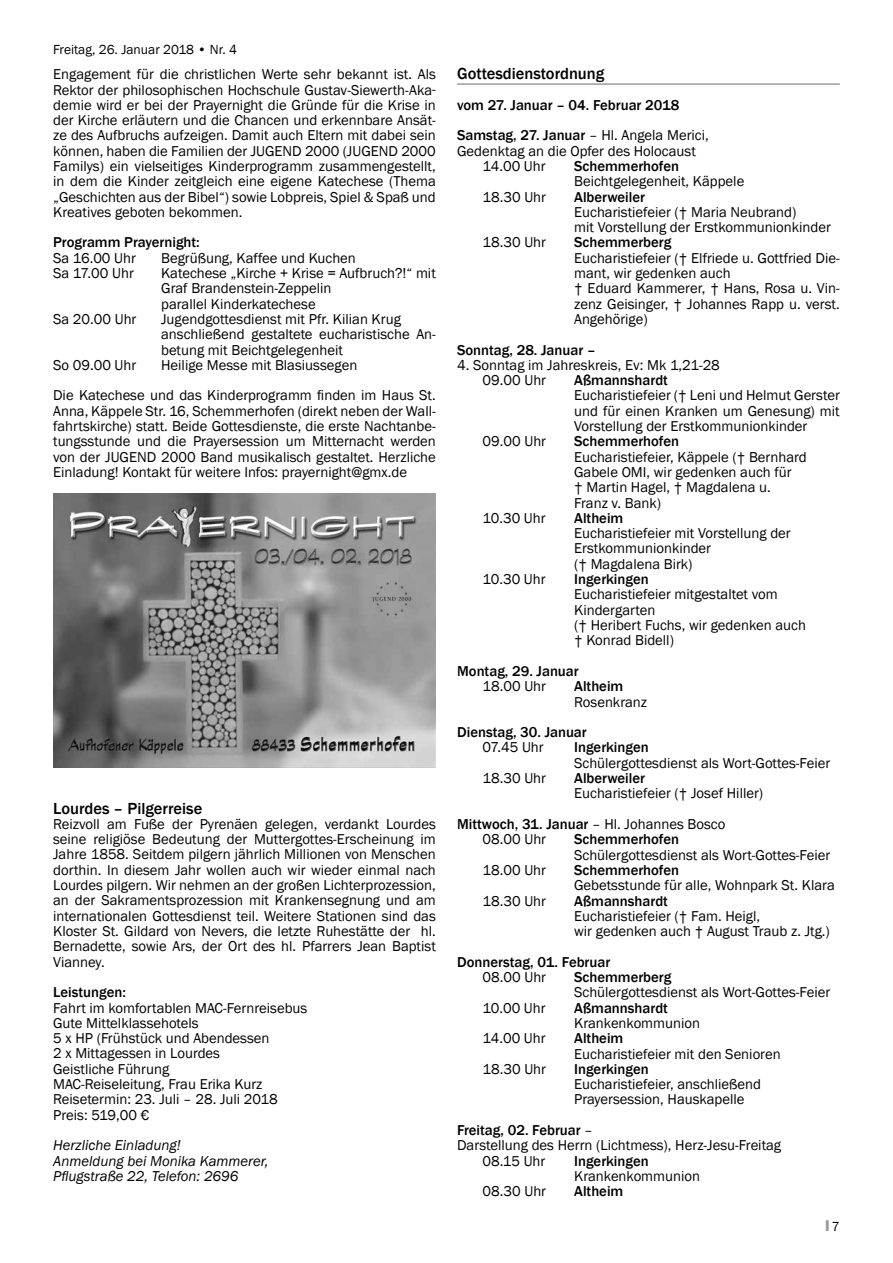
<style>
.page{position:relative;width:893px;height:1263px;background:#fff}
.page>*{position:absolute;margin:0;border:0;box-sizing:border-box;transform-origin:0 0}
.t1{font:500 16.5px "Franklin Gothic";color:#000}
.t2{font:14.7px/15.3px "Franklin Gothic";color:#000}
.t3{font:500 14.7px/30.6px "Franklin Gothic";color:#000}
.t4{font:italic 14.7px/15.3px "Franklin Gothic";color:#000}
.t5{font:13.5px "Franklin Gothic";color:#000}
.t6{font:13.5px "Impact";color:#9c9c9d}
.s1{font-weight:400}
.s2{font-weight:500}
.s3{font-family:"Franklin Gothic";color:#000}
</style>
<div class="page">
<hr style="left:457px;top:83px;width:383px;height:2px;background:#9c9c9d">
<img style="left:53px;top:493px;width:383px;height:275px">
<p class="t5" style="left:53px;top:41px;width:186px">Freitag, 26. Januar 2018 • Nr. 4</p>
<p class="t2" style="left:53px;top:67px;width:384px;text-align:justify">Engagement für die christlichen Werte sehr bekannt ist. Als Rektor der philosophischen Hochschule Gustav-Siewerth-Aka&shy;demie wird er bei der Prayernight die Gründe für die Krise in der Kirche erläutern und die Chancen und erkennbare Ansät&shy;ze des Aufbruchs aufzeigen. Damit auch Eltern mit dabei sein können, haben die Familien der JUGEND 2000 (JUGEND 2000<br>Familys) ein vielseitiges Kinderprogramm zusammengestellt, in dem die Kinder zeitgleich eine eigene Katechese (Thema „Geschichten aus der Bibel“) sowie Lobpreis, Spiel &amp; Spaß und Kreatives geboten bekommen.</p>
<p class="t3" style="left:53px;top:227px;width:148px">Programm Prayernight:</p>
<p class="t2" style="left:53px;top:250px;width:84px">Sa 16.00 Uhr</p>
<p class="t2" style="left:161px;top:250px;width:196px">Begrüßung, Kaffee und Kuchen</p>
<p class="t2" style="left:53px;top:266px;width:82px">Sa 17.00 Uhr</p>
<p class="t2" style="left:161px;top:266px;width:276px">Katechese „Kirche + Krise = Aufbruch?!“ mit<br>Graf Brandenstein-Zeppelin<br>parallel Kinderkatechese</p>
<p class="t2" style="left:53px;top:312px;width:85px">Sa 20.00 Uhr</p>
<p class="t2" style="left:161px;top:312px;width:276px">Jugendgottesdienst mit Pfr. Kilian Krug anschließend gestaltete eucharistische An&shy;betung mit Beichtgelegenheit</p>
<p class="t2" style="left:53px;top:358px;width:85px">So 09.00 Uhr</p>
<p class="t2" style="left:53px;top:350px;width:384px;line-height:30.6px;text-indent:108px">Heilige Messe mit Blasiussegen<br>Die Katechese und das Kinderprogramm finden im Haus St.</p>
<p class="t2" style="left:53px;top:403px;width:384px;text-align:justify">Anna, Käppele Str. 16, Schemmerhofen (direkt neben der Wall&shy;fahrtskirche) statt. Beide Gottesdienste, die erste Nachtanbe&shy;tungsstunde und die Prayersession um Mitternacht werden von der JUGEND 2000 Band musikalisch gestaltet. Herzliche Einladung! Kontakt für weitere Infos: prayernight@gmx.de</p>
<p class="t1" style="left:53px;top:798px;width:151px">Lourdes – Pilgerreise</p>
<p class="t2" style="left:53px;top:817px;width:384px;text-align:justify">Reizvoll am Fuße der Pyrenäen gelegen, verdankt Lourdes seine religiöse Bedeutung der Muttergottes-Erscheinung im Jahre 1858. Seitdem pilgern jährlich Millionen von Menschen dorthin. In diesem Jahr wollen auch wir wieder einmal nach Lourdes pilgern. Wir nehmen an der großen Lichterprozession, an der Sakramentsprozession mit Krankensegnung und am internationalen Gottesdienst teil. Weitere Stationen sind das Kloster St. Gildard von Nevers, die letzte Ruhestätte der hl.<br>Bernadette, sowie Ars, der Ort des hl. Pfarrers Jean Baptist Vianney.</p>
<p class="t3" style="left:53px;top:977px;width:74px">Leistungen:</p>
<p class="t2" style="left:53px;top:1000px;width:256px">Fahrt im komfortablen MAC-Fernreisebus<br>Gute Mittelklassehotels<br>5 x HP (Frühstück und Abendessen<br>2 x Mittagessen in Lourdes<br>Geistliche Führung<br>MAC-Reiseleitung, Frau Erika Kurz<br>Reisetermin: 23. Juli – 28. Juli 2018<br>Preis: 519,00 €</p>
<p class="t4" style="left:53px;top:1138px;width:217px">Herzliche Einladung!<br>Anmeldung bei Monika Kammerer,<br>Pflugstraße 22, Telefon: 2696</p>
<p class="t1" style="left:457px;top:63px;width:149px">Gottesdienstordnung</p>
<p class="t3" style="left:457px;top:90px;width:253px">vom 27. Januar – 04. Februar 2018<br>Samstag, 27. Januar <span class="s1">– Hl. Angela Merici,</span></p>
<p class="t2" style="left:483px;top:143px;width:215px;text-indent:-26px">Gedenktag an die Opfer des Holocaust<br>14.00 Uhr</p>
<p class="t3" style="left:574px;top:151px;width:106px">Schemmerhofen</p>
<p class="t2" style="left:574px;top:174px;width:172px">Beichtgelegenheit, Käppele</p>
<p class="t2" style="left:483px;top:189px;width:65px">18.30 Uhr</p>
<p class="t3" style="left:574px;top:181px;width:72px">Alberweiler</p>
<p class="t2" style="left:574px;top:205px;width:258px">Eucharistiefeier († Maria Neubrand)<br>mit Vorstellung der Erstkommunionkinder</p>
<p class="t2" style="left:483px;top:235px;width:65px">18.30 Uhr</p>
<p class="t3" style="left:574px;top:227px;width:99px">Schemmerberg</p>
<p class="t2" style="left:574px;top:250px;width:267px">Eucharistiefeier († Elfriede u. Gottfried Die&shy;mant, wir gedenken auch<br>† Eduard Kammerer, † Hans, Rosa u. Vin&shy;zenz Geisinger, † Johannes Rapp u. verst.<br>Angehörige)</p>
<p class="t3" style="left:457px;top:334px;width:140px">Sonntag, 28. Januar –</p>
<p class="t2" style="left:483px;top:358px;width:239px;text-indent:-26px">4. Sonntag im Jahreskreis, Ev: Mk 1,21-28<br>09.00 Uhr</p>
<p class="t3" style="left:574px;top:365px;width:95px">Aßmannshardt</p>
<p class="t2" style="left:574px;top:388px;width:267px;text-align:justify">Eucharistiefeier († Leni und Helmut Gerster und für einen Kranken um Genesung) mit Vorstellung der Erstkommunionkinder</p>
<p class="t2" style="left:483px;top:434px;width:65px">09.00 Uhr</p>
<p class="t3" style="left:574px;top:426px;width:106px">Schemmerhofen</p>
<p class="t2" style="left:574px;top:449px;width:234px">Eucharistiefeier, Käppele († Bernhard<br>Gabele OMI, wir gedenken auch für<br>† Martin Hagel, † Magdalena u.<br>Franz v. Bank)</p>
<p class="t2" style="left:483px;top:511px;width:65px">10.30 Uhr</p>
<p class="t3" style="left:574px;top:503px;width:51px">Altheim</p>
<p class="t2" style="left:574px;top:526px;width:218px">Eucharistiefeier mit Vorstellung der<br>Erstkommunionkinder<br>(† Magdalena Birk)</p>
<p class="t2" style="left:483px;top:572px;width:65px">10.30 Uhr</p>
<p class="t3" style="left:574px;top:564px;width:76px">Ingerkingen</p>
<p class="t2" style="left:574px;top:587px;width:233px">Eucharistiefeier mitgestaltet vom<br>Kindergarten<br>(† Heribert Fuchs, wir gedenken auch † Konrad Bidell)</p>
<p class="t3" style="left:457px;top:656px;width:123px">Montag, 29. Januar</p>
<p class="t2" style="left:483px;top:679px;width:65px">18.00 Uhr</p>
<p class="t3" style="left:574px;top:671px;width:51px">Altheim</p>
<p class="t2" style="left:574px;top:694px;width:75px">Rosenkranz</p>
<p class="t3" style="left:457px;top:717px;width:131px">Dienstag, 30. Januar</p>
<p class="t2" style="left:483px;top:740px;width:63px">07.45 Uhr</p>
<p class="t3" style="left:574px;top:732px;width:76px">Ingerkingen</p>
<p class="t2" style="left:574px;top:755px;width:258px">Schülergottesdienst als Wort-Gottes-Feier</p>
<p class="t2" style="left:483px;top:771px;width:65px">18.30 Uhr</p>
<p class="t3" style="left:574px;top:763px;width:72px">Alberweiler</p>
<p class="t2" style="left:457px;top:778px;width:308px;line-height:30.6px;text-indent:117px">Eucharistiefeier († Josef Hiller)<br><span class="s2">Mittwoch, 31. Januar</span> – Hl. Johannes Bosco</p>
<p class="t2" style="left:483px;top:832px;width:65px">08.00 Uhr</p>
<p class="t3" style="left:574px;top:824px;width:106px">Schemmerhofen</p>
<p class="t2" style="left:574px;top:847px;width:258px">Schülergottesdienst als Wort-Gottes-Feier</p>
<p class="t2" style="left:483px;top:863px;width:65px">18.00 Uhr</p>
<p class="t3" style="left:574px;top:855px;width:106px">Schemmerhofen</p>
<p class="t2" style="left:574px;top:878px;width:262px">Gebetsstunde für alle, Wohnpark St. Klara</p>
<p class="t2" style="left:483px;top:893px;width:65px">18.30 Uhr</p>
<p class="t3" style="left:574px;top:885px;width:95px">Aßmannshardt</p>
<p class="t2" style="left:574px;top:908px;width:257px">Eucharistiefeier († Fam. Heigl,<br>wir gedenken auch † August Traub z. Jtg.)</p>
<p class="t3" style="left:457px;top:947px;width:155px">Donnerstag, 01. Februar</p>
<p class="t2" style="left:483px;top:970px;width:65px">08.00 Uhr</p>
<p class="t3" style="left:574px;top:962px;width:99px">Schemmerberg</p>
<p class="t2" style="left:574px;top:985px;width:258px">Schülergottesdienst als Wort-Gottes-Feier</p>
<p class="t2" style="left:483px;top:1000px;width:65px">10.00 Uhr</p>
<p class="t3" style="left:574px;top:992px;width:95px">Aßmannshardt</p>
<p class="t2" style="left:574px;top:1016px;width:128px">Krankenkommunion</p>
<p class="t2" style="left:483px;top:1031px;width:65px">14.00 Uhr</p>
<p class="t3" style="left:574px;top:1023px;width:51px">Altheim</p>
<p class="t2" style="left:574px;top:1046px;width:208px">Eucharistiefeier mit den Senioren</p>
<p class="t2" style="left:483px;top:1061px;width:65px">18.30 Uhr</p>
<p class="t3" style="left:574px;top:1054px;width:76px">Ingerkingen</p>
<p class="t2" style="left:574px;top:1077px;width:188px">Eucharistiefeier, anschließend<br>Prayersession, Hauskapelle</p>
<p class="t3" style="left:457px;top:1115px;width:137px">Freitag, 02. Februar <span class="s1">–</span></p>
<p class="t2" style="left:457px;top:1138px;width:326px">Darstellung des Herrn (Lichtmess), Herz-Jesu-Freitag</p>
<p class="t2" style="left:483px;top:1153px;width:64px">08.15 Uhr</p>
<p class="t3" style="left:574px;top:1145px;width:76px">Ingerkingen</p>
<p class="t2" style="left:574px;top:1169px;width:128px">Krankenkommunion</p>
<p class="t2" style="left:483px;top:1184px;width:65px">08.30 Uhr</p>
<p class="t3" style="left:574px;top:1176px;width:51px">Altheim</p>
<p class="t6" style="left:826px;top:1215px;width:16px">I <span class="s3">7</span></p>
</div>
